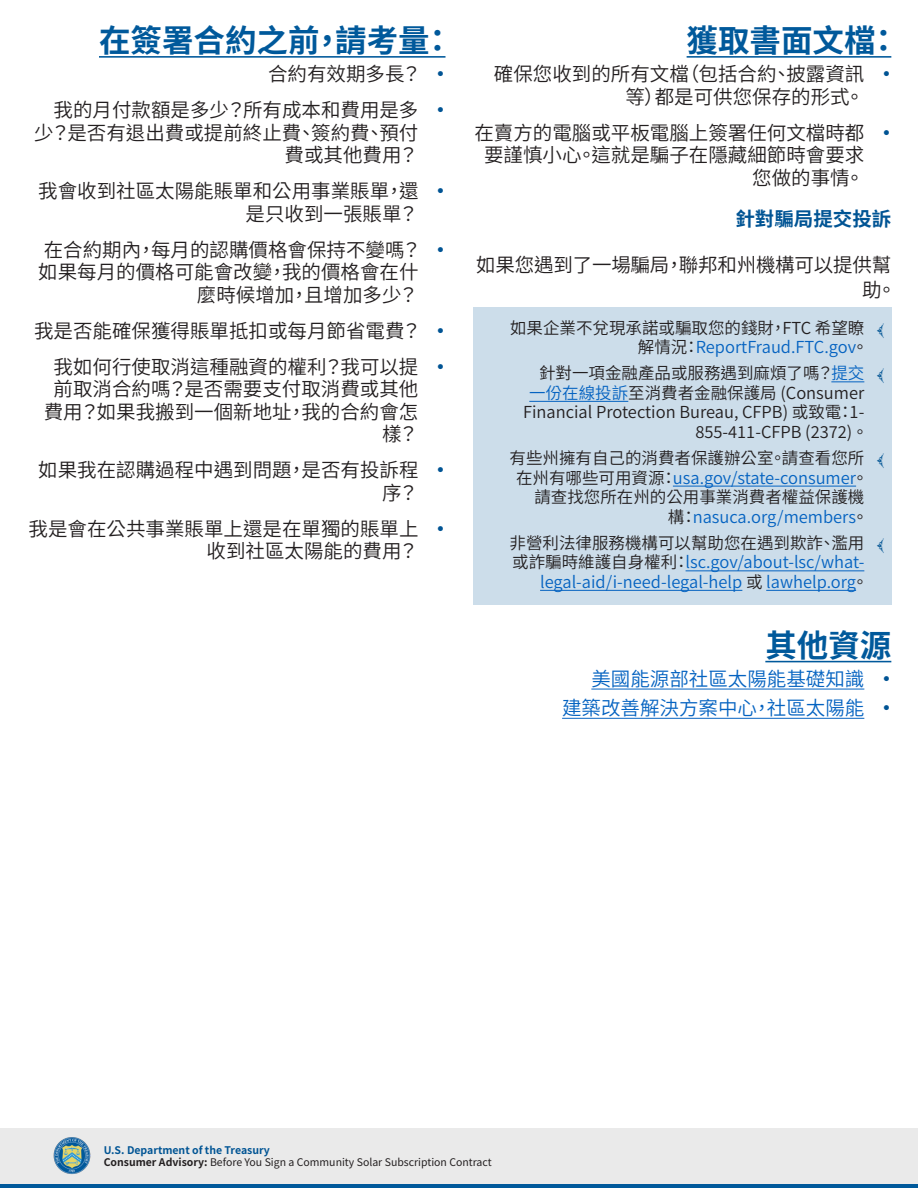
<style>
.page{position:relative;width:918px;height:1188px;background:#fff}
.page>*{position:absolute;margin:0;border:0;box-sizing:border-box;transform-origin:0 0}
.H2_Blue{font:700 31.5px "Source Han Sans TW";color:#00599b}
.Body{font:19.5px/22.5px "Source Han Sans TW";color:#231f20;text-align:right}
.t1{font:19.5px "Source Han Sans TW";color:#0563c1}
.t2{font:700 19.5px "Source Han Sans TW";color:#005494}
.t3{font:16.5px/19.5px "Source Han Sans TW";color:#231f20;text-align:right}
.t4{font:16.5px/19.5px "Source Han Sans TW";color:#0563c1;text-align:right}
.t5{font:10.5px/12px "Source Han Sans TW";color:#231f20}
.s1{color:#0563c1}
.s2{color:#231f20}
.s3{font-weight:700;color:#005494}
.s4{font-weight:700}
</style>
<div class="page">
<div style="left:0;top:1128px;width:918px;height:56px;background:#eaeaea"></div>
<hr style="left:0;top:1184px;width:918px;height:4px;background:#00599b">
<img style="left:53px;top:1137px;width:38px;height:37px">
<hr style="left:99px;top:56px;width:347px;height:2px;background:#00599b">
<hr style="left:687px;top:56px;width:204px;height:2px;background:#00599b">
<div style="left:473px;top:307px;width:418px;height:63px;background:#ccddea"></div>
<div style="left:473px;top:353px;width:418px;height:102px;background:#ccddea"></div>
<hr style="left:831px;top:381px;width:33px;height:1px;background:#0563c1">
<hr style="left:529px;top:401px;width:99px;height:1px;background:#0563c1">
<div style="left:473px;top:437px;width:418px;height:103px;background:#ccddea"></div>
<hr style="left:673px;top:486px;width:183px;height:1px;background:#0563c1">
<div style="left:473px;top:522px;width:418px;height:83px;background:#ccddea"></div>
<hr style="left:686px;top:570px;width:178px;height:1px;background:#0563c1">
<hr style="left:540px;top:590px;width:202px;height:1px;background:#0563c1">
<hr style="left:766px;top:590px;width:90px;height:1px;background:#0563c1">
<hr style="left:765px;top:661px;width:126px;height:1px;background:#00599b">
<hr style="left:591px;top:689px;width:273px;height:1px;background:#0563c1">
<hr style="left:562px;top:718px;width:302px;height:1px;background:#0563c1">
<p class="H2_Blue" style="left:99px;top:23px;width:356px">在簽署合約之前，請考量：</p>
<p class="Body" style="left:268px;top:63px;width:155px">合約有效期多長？</p>
<p class="Body" style="left:34px;top:99px;width:386px">我的月付款額是多少？所有成本和費用是多少？是否有退出費或提前終止費、簽約費、預付費或其他費用？</p>
<p class="Body" style="left:38px;top:180px;width:382px">我會收到社區太陽能賬單和公用事業賬單，還是只收到一張賬單？</p>
<p class="Body" style="left:38px;top:239px;width:385px">在合約期內，每月的認購價格會保持不變嗎？如果每月的價格可能會改變，我的價格會在什麼時候增加，且增加多少？</p>
<p class="Body" style="left:34px;top:320px;width:389px">我是否能確保獲得賬單抵扣或每月節省電費？</p>
<p class="Body" style="left:44px;top:356px;width:376px">我如何行使取消這種融資的權利？我可以提前取消合約嗎？是否需要支付取消費或其他費用？如果我搬到一個新地址，我的合約會怎樣？</p>
<p class="Body" style="left:38px;top:459px;width:382px">如果我在認購過程中遇到問題，是否有投訴程序？</p>
<p class="Body" style="left:28px;top:518px;width:391px">我是會在公共事業賬單上還是在單獨的賬單上收到社區太陽能的費用？</p>
<p class="H2_Blue" style="left:687px;top:23px;width:214px">獲取書面文檔：</p>
<p class="Body" style="left:494px;top:63px;width:372px">確保您收到的所有文檔（包括合約、披露資訊等）都是可供您保存的形式。</p>
<p class="Body" style="left:474px;top:122px;width:391px">在賣方的電腦或平板電腦上簽署任何文檔時都要謹慎小心。這就是騙子在隱藏細節時會要求您做的事情。</p>
<h3 class="t2" style="left:735px;top:208px;width:157px">針對騙局提交投訴</h3>
<p class="Body" style="left:476px;top:252px;width:422px;line-height:25.5px">如果您遇到了一場騙局，聯邦和州機構可以提供幫助。</p>
<p class="t3" style="left:510px;top:318px;width:360px">如果企業不兌現承諾或騙取您的錢財，FTC 希望瞭解情況：<span class="s1">ReportFraud.FTC.gov</span>。</p>
<p class="t3" style="left:523px;top:364px;width:347px">針對一項金融產品或服務遇到麻煩了嗎？<span class="s1">提交一份在線投訴</span>至消費者金融保護局 (Consumer<br>Financial Protection Bureau, CFPB) 或致電：1-<br>855-411-CFPB (2372)。</p>
<p class="t3" style="left:510px;top:449px;width:360px">有些州擁有自己的消費者保護辦公室。請查看您所在州有哪些可用資源：<span class="s1">usa.gov/state-consumer</span>。請查找您所在州的公用事業消費者權益保護機<br>構：<span class="s1">nasuca.org/members</span>。</p>
<p class="t4" style="left:510px;top:533px;width:360px"><span class="s2">非營利法律服務機構可以幫助您在遇到欺詐、濫用或詐騙時維護自身權利：</span>lsc.gov/about-lsc/what&shy;legal-aid/i-need-legal-help <span class="s2">或</span> lawhelp.org<span class="s2">。</span></p>
<p class="H2_Blue" style="left:765px;top:628px;width:127px">其他資源</p>
<p class="t1" style="left:591px;top:668px;width:274px">美國能源部社區太陽能基礎知識</p>
<p class="t1" style="left:562px;top:697px;width:304px">建築改善解決方案中心，社區太陽能</p>
<p class="t5" style="left:104px;top:1144px;width:390px"><span class="s3">U.S. Department of the Treasury<br></span><span class="s4">Consumer Advisory:</span> Before You Sign a Community Solar Subscription Contract</p>
</div>
